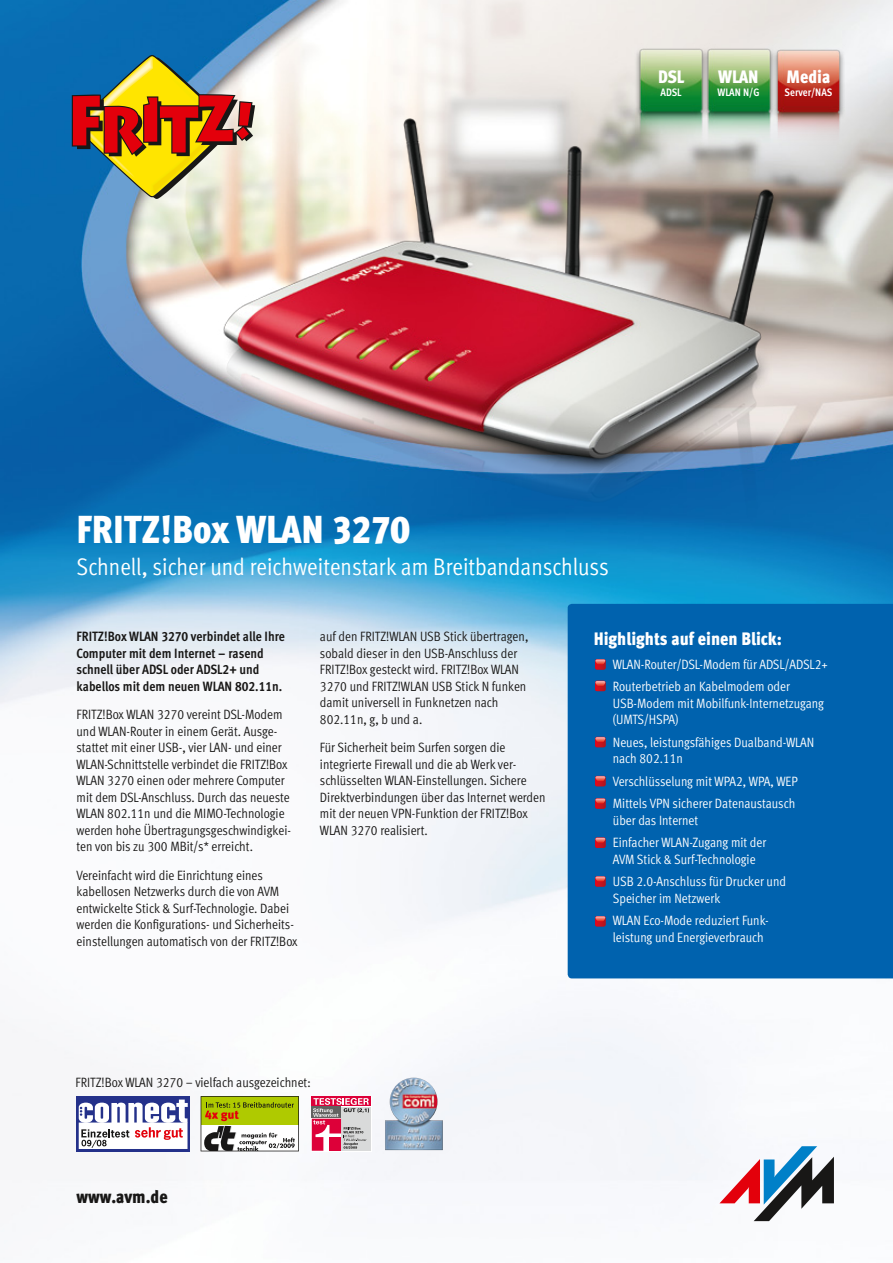
<style>
.page{position:relative;width:893px;height:1263px;background:#fff}
.page>*{position:absolute;margin:0;border:0;box-sizing:border-box;transform-origin:0 0}
.t1{font:900 39px "AVM Meta OT Cond";color:#fff}
.t2{font:24px "AVM Meta OT Cond";color:#fff}
.t3{font:900 18px "AVM Meta OT Cond";color:#fff}
.t4{font:900 18px "AVM Meta OT Cond";color:#181716}
.t5{font:13.5px/16.5px "AVM Meta OT Cond";color:#181716}
.t6{font:13.5px/22.5px "AVM Meta OT Cond";color:#fff}
.t7{font:700 13.5px/16.5px "AVM Meta OT Cond";color:#181716}
.t8{font:700 10.8px "AVM Meta OT Cond";color:#fff}
</style>
<div class="page">
<img style="left:0;top:0;width:893px;height:1222px">
<svg style="left:72px;top:54px;width:183px;height:145px;background:#96815a"></svg>
<img style="left:201px;top:104px;width:602px;height:441px">
<div style="left:568px;top:604px;width:325px;height:374px;background:#0062ae"></div>
<svg style="left:595px;top:659px;width:10px;height:10px"></svg>
<svg style="left:595px;top:681px;width:10px;height:10px"></svg>
<svg style="left:595px;top:737px;width:10px;height:10px"></svg>
<svg style="left:595px;top:776px;width:10px;height:10px"></svg>
<svg style="left:595px;top:837px;width:10px;height:11px"></svg>
<svg style="left:595px;top:876px;width:10px;height:10px"></svg>
<svg style="left:595px;top:916px;width:10px;height:10px"></svg>
<svg style="left:719px;top:1146px;width:115px;height:75px"></svg>
<img style="left:631px;top:44px;width:68px;height:122px">
<img style="left:699px;top:44px;width:80px;height:122px">
<img style="left:768px;top:44px;width:79px;height:115px">
<svg style="left:595px;top:798px;width:10px;height:11px"></svg>
<div style="left:76px;top:1096px;width:114px;height:55px;background:#24318a"></div>
<div style="left:79px;top:1122px;width:109px;height:27px;background:#fff"></div>
<svg style="left:79px;top:1099px;width:109px;height:49px"></svg>
<svg style="left:201px;top:1096px;width:98px;height:55px"></svg>
<div style="left:311px;top:1096px;width:61px;height:55px;background:#fff"></div>
<div style="left:342px;top:1107px;width:29px;height:44px;background:#d9dada"></div>
<div style="left:312px;top:1097px;width:59px;height:9px;background:#dd0039"></div>
<svg style="left:312px;top:1098px;width:57px;height:53px"></svg>
<img style="left:385px;top:1077px;width:58px;height:73px">
<h3 class="t3" style="left:658px;top:65px;width:28px">DSL</h3>
<p class="t8" style="left:661px;top:86px;width:22px">ADSL</p>
<h3 class="t3" style="left:718px;top:65px;width:42px">WLAN</h3>
<p class="t8" style="left:717px;top:86px;width:43px">WLAN N/G</p>
<h3 class="t3" style="left:787px;top:65px;width:45px">Media</h3>
<p class="t8" style="left:785px;top:86px;width:49px">Server/NAS</p>
<h1 class="t1" style="left:77px;top:505px;width:335px">FRITZ!Box WLAN 3270</h1>
<h2 class="t2" style="left:77px;top:552px;width:534px">Schnell, sicher und reichweitenstark am Breitbandanschluss</h2>
<p class="t7" style="left:77px;top:628px;width:210px">FRITZ!Box WLAN 3270 verbindet alle Ihre Computer mit dem Internet – rasend schnell über ADSL oder ADSL2+ und kabellos mit dem neuen WLAN 802.11n.</p>
<p class="t5" style="left:77px;top:706px;width:216px">FRITZ!Box WLAN 3270 vereint DSL-Modem und WLAN-Router in einem Gerät. Ausge&shy;stattet mit einer USB-, vier LAN- und einer WLAN-Schnittstelle verbindet die FRITZ!Box WLAN 3270 einen oder mehrere Computer mit dem DSL-Anschluss. Durch das neueste WLAN 802.11n und die MIMO-Technologie werden hohe Übertragungsgeschwindigkei&shy;ten von bis zu 300 MBit/s* erreicht.</p>
<p class="t5" style="left:77px;top:867px;width:223px">Vereinfacht wird die Einrichtung eines kabellosen Netzwerks durch die von AVM entwickelte Stick &amp; Surf-Technologie. Dabei werden die Konfigurations- und Sicherheits&shy;einstellungen automatisch von der FRITZ!Box</p>
<p class="t5" style="left:320px;top:628px;width:210px">auf den FRITZ!WLAN USB Stick übertragen, sobald dieser in den USB-Anschluss der FRITZ!Box gesteckt wird. FRITZ!Box WLAN 3270 und FRITZ!WLAN USB Stick N funken damit universell in Funknetzen nach 802.11n, g, b und a.</p>
<p class="t5" style="left:320px;top:739px;width:227px">Für Sicherheit beim Surfen sorgen die integrierte Firewall und die ab Werk ver&shy;schlüsselten WLAN-Einstellungen. Sichere Direktverbindungen über das Internet werden mit der neuen VPN-Funktion der FRITZ!Box WLAN 3270 realisiert.</p>
<h3 class="t3" style="left:594px;top:627px;width:190px">Highlights auf einen Blick:</h3>
<p class="t6" style="left:613px;top:653px;width:217px">WLAN-Router/DSL-Modem für ADSL/ADSL2+<br>Routerbetrieb an Kabelmodem oder</p>
<p class="t6" style="left:613px;top:695px;width:213px;line-height:16.5px">USB-Modem mit Mobilfunk-Internetzugang (UMTS/HSPA)</p>
<p class="t6" style="left:613px;top:734px;width:203px;line-height:16.5px">Neues, leistungsfähiges Dualband-WLAN nach 802.11n</p>
<p class="t6" style="left:613px;top:770px;width:186px">Verschlüsselung mit WPA2, WPA, WEP<br>Mittels VPN sicherer Datenaustausch</p>
<p class="t6" style="left:613px;top:809px;width:155px">über das Internet<br>Einfacher WLAN-Zugang mit der</p>
<p class="t6" style="left:613px;top:848px;width:175px">AVM Stick &amp; Surf-Technologie<br>USB 2.0-Anschluss für Drucker und</p>
<p class="t6" style="left:613px;top:887px;width:157px">Speicher im Netzwerk<br>WLAN Eco-Mode reduziert Funk-</p>
<p class="t6" style="left:613px;top:926px;width:152px">leistung und Energieverbrauch</p>
<p class="t5" style="left:76px;top:1074px;width:237px">FRITZ!Box WLAN 3270 – vielfach ausgezeichnet:</p>
<h3 class="t4" style="left:77px;top:1185px;width:93px">www.avm.de</h3>
</div>
